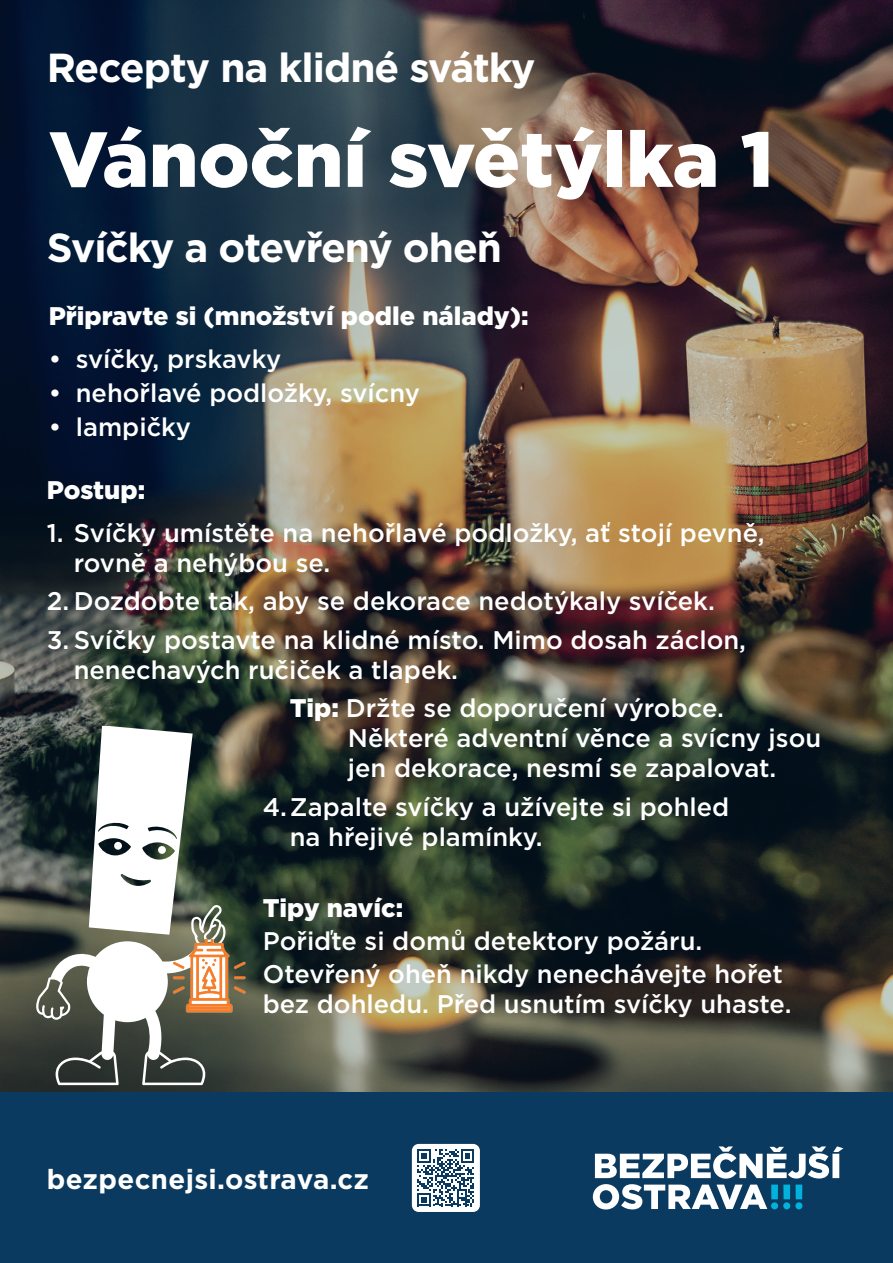
<style>
.page{position:relative;width:893px;height:1263px;background:#fff}
.page>*{position:absolute;margin:0;border:0;box-sizing:border-box;transform-origin:0 0}
.t1{font:900 78px "Gotham";color:#fff}
.t2{font:700 40.5px "Gotham";letter-spacing:-.025em;color:#fff}
.t3{font:700 27.6px "Gotham";letter-spacing:.015em;color:#fff}
.t4{font:500 25.5px/30px "Gotham";color:#fff}
.t5{font:900 25.5px "Gotham";color:#fff}
.s1{font-weight:900}
</style>
<div class="page">
<img style="left:0;top:0;width:893px;height:1093px">
<div style="left:0;top:1093px;width:893px;height:170px;background:#0a3a5f"></div>
<svg style="left:593px;top:1184px;width:174px;height:25px"></svg>
<div style="left:771px;top:1202px;width:7px;height:7px;background:#00b2dc;border-radius:50%"></div>
<div style="left:783px;top:1202px;width:7px;height:7px;background:#00b2dc;border-radius:50%"></div>
<div style="left:771px;top:1184px;width:7px;height:15px;background:#00b2dc"></div>
<div style="left:783px;top:1184px;width:7px;height:15px;background:#00b2dc"></div>
<div style="left:795px;top:1184px;width:7px;height:15px;background:#00b2dc"></div>
<div style="left:795px;top:1202px;width:7px;height:7px;background:#00b2dc;border-radius:50%"></div>
<svg style="left:595px;top:1146px;width:248px;height:32px"></svg>
<div style="left:412px;top:1144px;width:68px;height:68px;background:#fff;border-radius:7px"></div>
<svg style="left:417px;top:1149px;width:57px;height:57px"></svg>
<svg style="left:35px;top:726px;width:191px;height:359px"></svg>
<img style="left:164px;top:939px;width:89px;height:74px">
<h2 class="t2" style="left:47px;top:41px;width:490px">Recepty na klidné svátky</h2>
<h1 class="t1" style="left:49px;top:105px;width:726px">Vánoční světýlka 1</h1>
<h2 class="t2" style="left:47px;top:221px;width:457px">Svíčky a otevřený oheň</h2>
<p class="t5" style="left:49px;top:298px;width:481px">Připravte si (množství podle nálady):</p>
<p class="t4" style="left:49px;top:343px;width:234px">• svíčky, prskavky</p>
<p class="t4" style="left:49px;top:378px;width:373px">• nehořlavé podložky, svícny</p>
<p class="t4" style="left:49px;top:412px;width:144px">• lampičky</p>
<p class="t5" style="left:47px;top:472px;width:100px">Postup:</p>
<p class="t4" style="left:74px;top:517px;width:692px;text-indent:-27px">1. Svíčky umístěte na nehořlavé podložky, ať stojí pevně, rovně a nehýbou se.</p>
<p class="t4" style="left:47px;top:586px;width:670px">2. Dozdobte tak, aby se dekorace nedotýkaly svíček.</p>
<p class="t4" style="left:74px;top:624px;width:674px;text-indent:-27px">3. Svíčky postavte na klidné místo. Mimo dosah záclon, nenechavých ručiček a tlapek.</p>
<p class="t4" style="left:348px;top:693px;width:475px;text-indent:-58px"><span class="s1">Tip:</span> Držte se doporučení výrobce.<br>Některé adventní věnce a svícny jsou jen dekorace, nesmí se zapalovat.</p>
<p class="t4" style="left:290px;top:791px;width:441px;text-indent:-27px">4.Zapalte svíčky a užívejte si pohled na hřejivé plamínky.</p>
<p class="t5" style="left:263px;top:890px;width:142px">Tipy navíc:</p>
<p class="t4" style="left:263px;top:924px;width:522px;line-height:33px">Pořiďte si domů detektory požáru.<br>Otevřený oheň nikdy nenechávejte hořet</p>
<p class="t4" style="left:263px;top:988px;width:530px">bez dohledu. Před usnutím svíčky uhaste.</p>
<p class="t3" style="left:47px;top:1161px;width:324px">bezpecnejsi.ostrava.cz</p>
</div>
